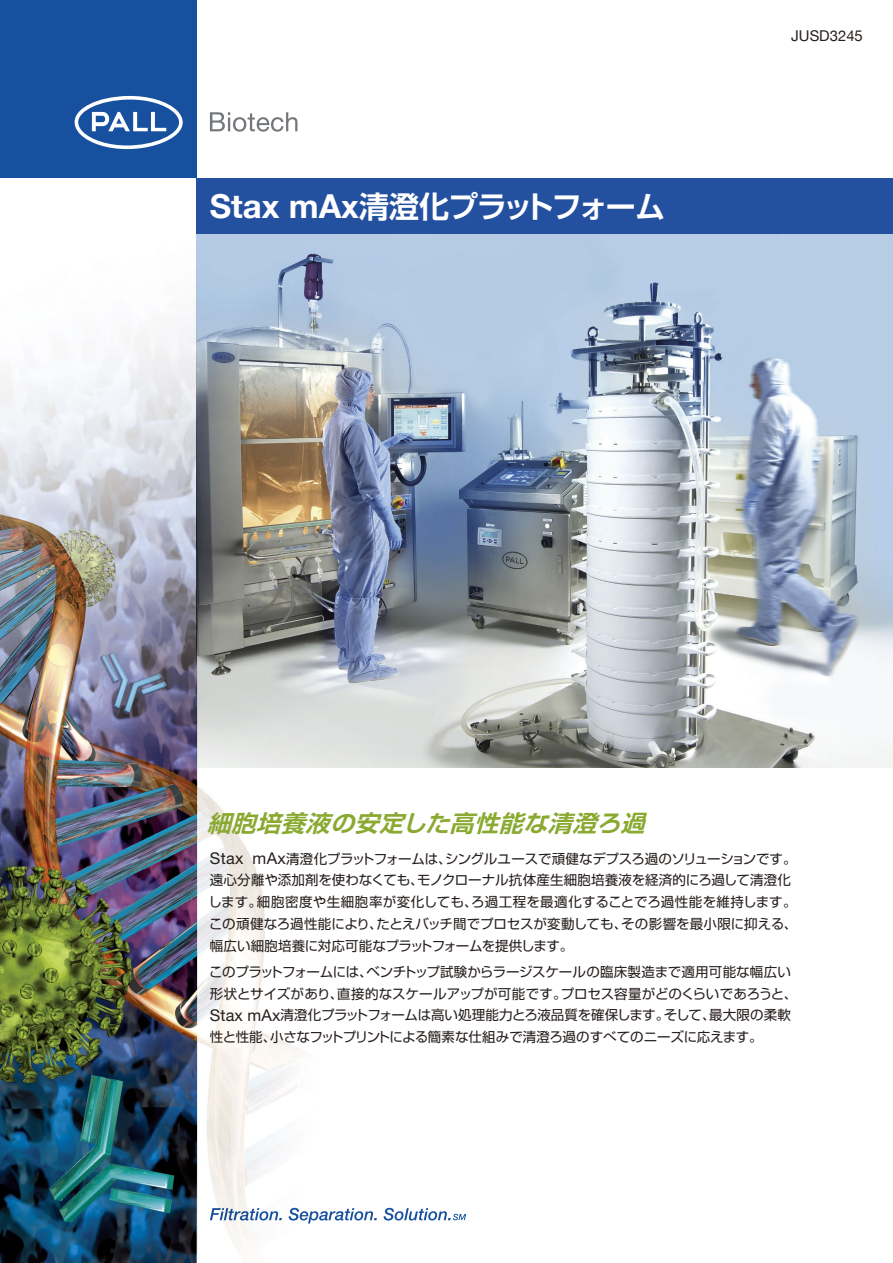
<style>
.page{position:relative;width:893px;height:1263px;background:#fff}
.page>*{position:absolute;margin:0;border:0;box-sizing:border-box;transform-origin:0 0}
.t1{font:700 30px "Shin Go Pr 5 De";letter-spacing:-.05em;color:#fff}
.t2{font:italic 700 23.25px "Shin Go Pr 5 De";color:#89a930;scale:1.04 1}
.t3{font:14.85px "Helvetica Neue";color:#251e1c}
.t4{font:13.5px/21.8px "Shin Go Pr 5";letter-spacing:-.01em;color:#251e1c}
.s1{font-family:"Helvetica Neue";font-size:33px}
.s2{font-family:"Helvetica Neue LT Std";font-size:16.2px}
</style>
<div class="page">
<img style="left:330px;top:233px;width:563px;height:535px">
<svg style="left:330px;top:1208px;width:47px;height:13px"></svg>
<svg style="left:384px;top:1208px;width:82px;height:12px"></svg>
<img style="left:0;top:233px;width:330px;height:1030px">
<div style="left:0;top:0;width:196px;height:178px;background:#16509f"></div>
<svg style="left:75px;top:95px;width:108px;height:54px"></svg>
<svg style="left:210px;top:112px;width:87px;height:20px"></svg>
<div style="left:196px;top:178px;width:697px;height:55px;background:#24519f"></div>
<h1 class="t1" style="left:210px;top:181px;width:457px"><span class="s1">Stax mAx</span>清澄化プラットフォーム</h1>
<p class="t3" style="left:791px;top:27px;width:73px">JUSD3245</p>
<h2 class="t2" style="left:207px;top:804px;width:431px">細胞培養液の安定した高性能な清澄ろ過</h2>
<p class="t4" style="left:209px;top:846px;width:590px"><span class="s2">Stax mAx</span>清澄化プラットフォームは、シングルユースで頑健なデプスろ過のソリューションです。遠心分離や添加剤を使わなくても、モノクローナル抗体産生細胞培養液を経済的にろ過して清澄化します。細胞密度や生細胞率が変化しても、ろ過工程を最適化することでろ過性能を維持します。この頑健なろ過性能により、たとえバッチ間でプロセスが変動しても、その影響を最小限に抑える、幅広い細胞培養に対応可能なプラットフォームを提供します。</p>
<p class="t4" style="left:209px;top:959px;width:590px">このプラットフォームには、ベンチトップ試験からラージスケールの臨床製造まで適用可能な幅広い形状とサイズがあり、直接的なスケールアップが可能です。プロセス容量がどのくらいであろうと、<span class="s2">Stax mAx</span>清澄化プラットフォームは高い処理能力とろ液品質を確保します。そして、最大限の柔軟性と性能、小さなフットプリントによる簡素な仕組みで清澄ろ過のすべてのニーズに応えます。</p>
</div>
